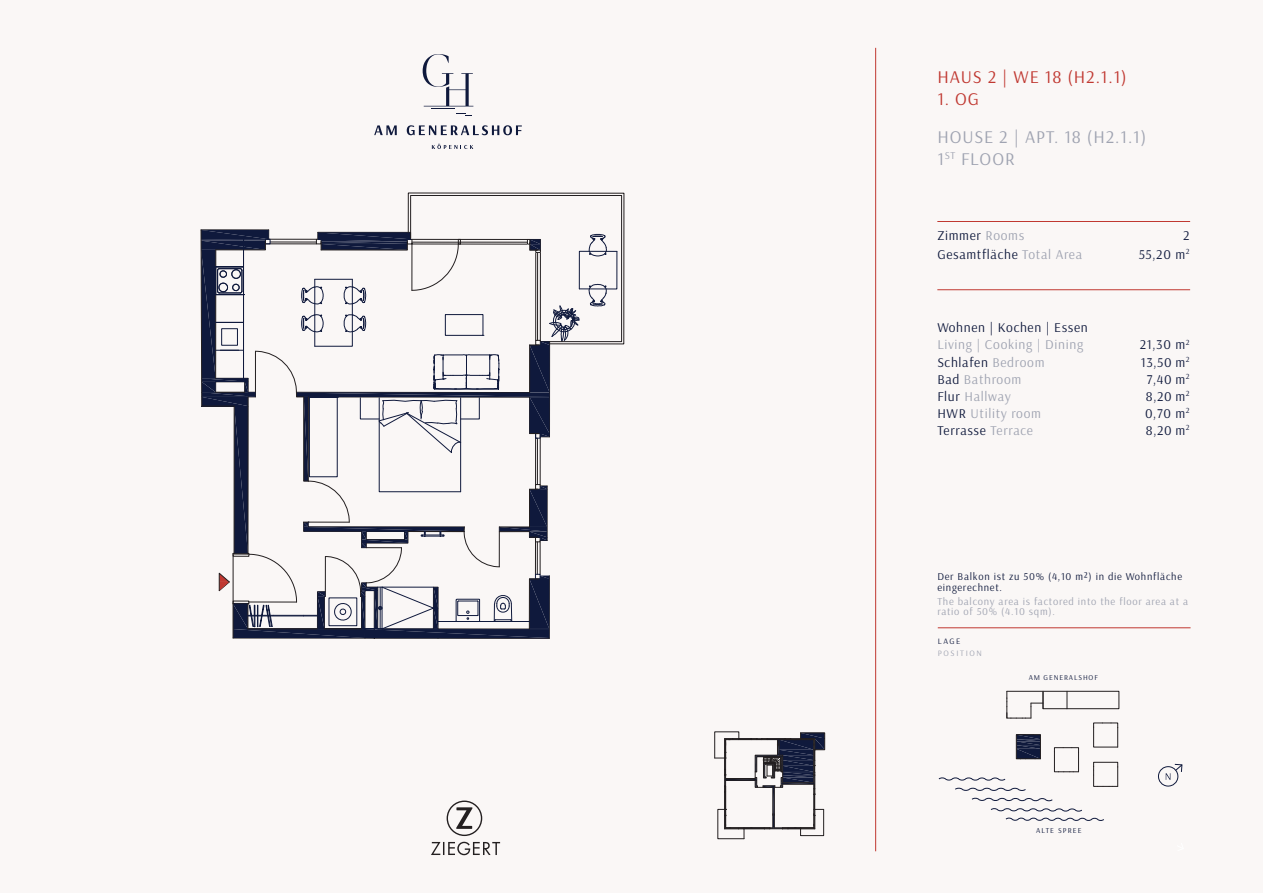
<style>
.page{position:relative;width:1263px;height:893px;background:#faf7f6}
.page>*{position:absolute;margin:0;border:0;box-sizing:border-box;transform-origin:0 0}
.H3_DE{font:18px/22.5px "Arsenal";letter-spacing:.05em;color:#9fa3b1}
.H3_DE-2{font:18px "Arsenal";letter-spacing:.05em;color:#c03831}
.BILDUNTERSCHRIFT_DE{font:13.5px "Arsenal";letter-spacing:.05em;color:#0f193c}
.BILDUNTERSCHRIFT_DE-2{font:13.5px "Arsenal";letter-spacing:.05em;color:#9fa3b1}
.Absatzformat_1{font:13.5px "Arsenal";letter-spacing:.05em;color:#0f193c}
.BILDUNTERSCHRIFT_DE-3{font:10.5px/10.5px "Arsenal";letter-spacing:.07em;color:#9fa3b1}
.BILDUNTERSCHRIFT_DE-4{font:10.5px/10.5px "Arsenal";letter-spacing:.07em;color:#0f193c}
.t1{font:8.25px "Arsenal";letter-spacing:.2em;color:#9fa3b1}
.t2{font:8.25px "Arsenal";color:#0f193c}
.t3{font:7.5px "Arsenal";letter-spacing:.15em;color:#0f193c}
.t4{font:7.35px "Arsenal";letter-spacing:.12em;color:#0f193c}
.s1{color:#9fa3b1}
.s2{color:#0f193c}
</style>
<div class="page">
<svg style="left:431px;top:800px;width:69px;height:55px"></svg>
<svg style="left:374px;top:125px;width:23px;height:10px"></svg>
<svg style="left:407px;top:125px;width:115px;height:10px"></svg>
<svg style="left:432px;top:144px;width:41px;height:5px"></svg>
<svg style="left:423px;top:54px;width:50px;height:62px"></svg>
<div style="left:1158px;top:766px;width:20px;height:21px;border:1px solid #0f193c;border-radius:50%"></div>
<svg style="left:1166px;top:764px;width:17px;height:16px"></svg>
<hr style="left:938px;top:627px;width:252px;height:1px;background:#c03831">
<hr style="left:875px;top:48px;width:1px;height:803px;background:#c03831">
<svg style="left:200px;top:192px;width:424px;height:447px"></svg>
<div style="left:221px;top:328px;width:17px;height:18px;border:1px solid #0f193c"></div>
<svg style="left:714px;top:732px;width:111px;height:107px"></svg>
<svg style="left:938px;top:691px;width:181px;height:130px"></svg>
<hr style="left:937px;top:221px;width:253px;height:1px;background:#c03831">
<hr style="left:937px;top:289px;width:253px;height:1px;background:#c03831">
<p class="H3_DE-2" style="left:937px;top:66px;width:191px">HAUS 2 | WE 18 (H2.1.1)</p>
<p class="H3_DE-2" style="left:937px;top:88px;width:43px">1. OG</p>
<p class="H3_DE" style="left:937px;top:126px;width:210px">HOUSE 2 | APT. 18 (H2.1.1)<br>1<sup>ST</sup> FLOOR</p>
<p class="Absatzformat_1" style="left:937px;top:228px;width:88px">Zimmer <span class="s1">Rooms</span></p>
<p class="Absatzformat_1" style="left:1183px;top:228px;width:8px">2</p>
<p class="Absatzformat_1" style="left:937px;top:246px;width:146px">Gesamtfläche <span class="s1">Total Area</span></p>
<p class="Absatzformat_1" style="left:1139px;top:246px;width:52px">55,20 m<sup>2</sup></p>
<p class="BILDUNTERSCHRIFT_DE" style="left:937px;top:320px;width:152px">Wohnen | Kochen | Essen</p>
<p class="BILDUNTERSCHRIFT_DE-2" style="left:937px;top:337px;width:147px">Living | Cooking | Dining</p>
<p class="BILDUNTERSCHRIFT_DE" style="left:1140px;top:337px;width:51px">21,30 m<sup>2</sup></p>
<p class="BILDUNTERSCHRIFT_DE" style="left:937px;top:354px;width:109px">Schlafen <span class="s1">Bedroom</span></p>
<p class="BILDUNTERSCHRIFT_DE" style="left:1141px;top:354px;width:50px">13,50 m<sup>2</sup></p>
<p class="BILDUNTERSCHRIFT_DE-2" style="left:937px;top:371px;width:85px"><span class="s2">Bad</span> Bathroom</p>
<p class="BILDUNTERSCHRIFT_DE" style="left:1147px;top:371px;width:44px">7,40 m<sup>2</sup></p>
<p class="BILDUNTERSCHRIFT_DE-2" style="left:937px;top:388px;width:75px"><span class="s2">Flur</span> Hallway</p>
<p class="BILDUNTERSCHRIFT_DE" style="left:1146px;top:388px;width:45px">8,20 m<sup>2</sup></p>
<p class="BILDUNTERSCHRIFT_DE-2" style="left:937px;top:405px;width:105px"><span class="s2">HWR</span> Utility room</p>
<p class="BILDUNTERSCHRIFT_DE" style="left:1145px;top:405px;width:46px">0,70 m<sup>2</sup></p>
<p class="BILDUNTERSCHRIFT_DE" style="left:937px;top:422px;width:97px">Terrasse <span class="s1">Terrace</span></p>
<p class="BILDUNTERSCHRIFT_DE" style="left:1146px;top:422px;width:45px">8,20 m<sup>2</sup></p>
<p class="BILDUNTERSCHRIFT_DE-4" style="left:937px;top:572px;width:246px">Der Balkon ist zu 50% (4,10 m²) in die Wohnfläche eingerechnet.</p>
<p class="BILDUNTERSCHRIFT_DE-3" style="left:937px;top:596px;width:252px">The balcony area is factored into the floor area at a ratio of 50% (4.10 sqm).</p>
<p class="t2" style="left:938px;top:636px;width:24px">LAGE</p>
<p class="t1" style="left:938px;top:648px;width:46px">POSITION</p>
<p class="t4" style="left:1029px;top:673px;width:71px">AM GENERALSHOF</p>
<p class="t3" style="left:1036px;top:826px;width:47px">ALTE SPREE</p>
</div>
